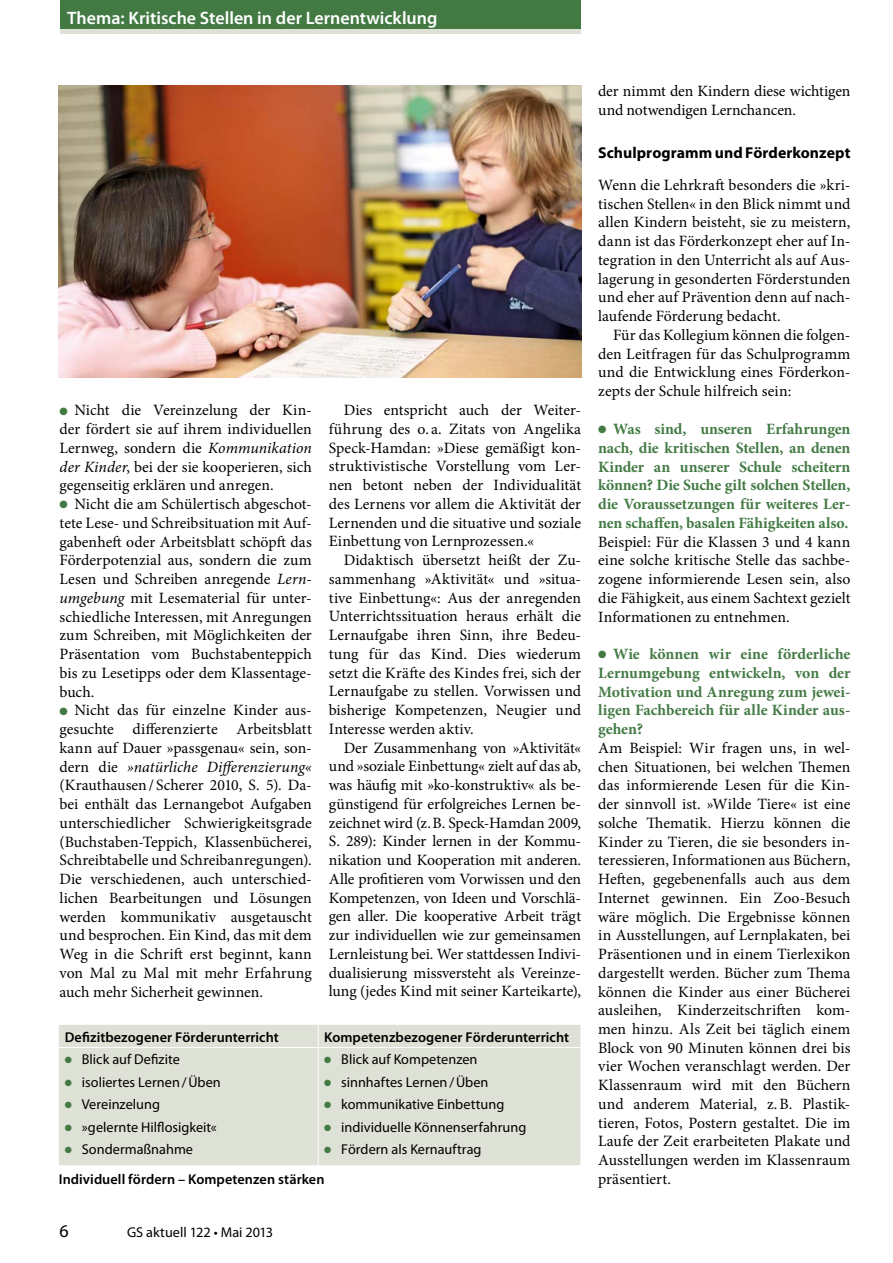
<style>
.page{position:relative;width:893px;height:1263px;background:#fff}
.page>*{position:absolute;margin:0;border:0;box-sizing:border-box;transform-origin:0 0}
.t1{font:18px "Myriad Pro Semibold 2";color:#fff}
.t2{font:18px "Myriad Pro Regular 2";color:#000}
.t3{font:15.75px/18.8px "Minion Pro";color:#000;text-align:justify}
.t4{font:700 15.75px/18.8px "Minion Pro";letter-spacing:-.005em;color:#437a44;text-align:justify}
.t5{font:700 15.75px "Myriad Pro";letter-spacing:.005em;color:#000}
.t6{font:14.25px "Myriad Pro";color:#000}
.t7{font:600 14.25px/29.8px "Myriad Pro";letter-spacing:.005em;color:#000}
.s1{color:#437a44}
.s2{font-style:italic}
.s3{font-weight:400}
</style>
<div class="page">
<div style="left:60px;top:0;width:520px;height:33px;background:#437a44"></div>
<hr style="left:60px;top:30px;width:520px;height:4px;background:#dee1d5">
<div style="left:59px;top:1025px;width:521px;height:140px;background:#dee1d5"></div>
<svg style="left:318px;top:1025px;width:1px;height:22px"></svg>
<hr style="left:59px;top:1047px;width:259px;height:1px;background:#fff">
<hr style="left:318px;top:1047px;width:262px;height:1px;background:#fff">
<hr style="left:318px;top:1048px;width:1px;height:117px;background:#fff">
<img style="left:59px;top:85px;width:522px;height:293px">
<p class="t1" style="left:67px;top:6px;width:372px">Thema: Kritische Stellen in der Lernentwicklung</p>
<p class="t3" style="left:60px;top:401px;width:254px"><span class="s1">●</span> Nicht die Vereinzelung der Kin&shy;der fördert sie auf ihrem individuellen Lernweg, sondern die <span class="s2">Kommunikation der Kinder</span>, bei der sie kooperieren, sich gegenseitig erklären und anregen.</p>
<p class="t3" style="left:60px;top:495px;width:254px"><span class="s1">●</span> Nicht die am Schülertisch abgeschot&shy;tete Lese- und Schreibsituation mit Auf&shy;gabenheft oder Arbeitsblatt schöpft das Förderpotenzial aus, sondern die zum Lesen und Schreiben anregende <span class="s2">Lern&shy;umgebung</span> mit Lesematerial für unter&shy;schiedliche Interessen, mit Anregungen zum Schreiben, mit Möglichkeiten der Präsentation vom Buchstabenteppich bis zu Lesetipps oder dem Klassentage&shy;buch.</p>
<p class="t3" style="left:60px;top:701px;width:254px"><span class="s1">●</span> Nicht das für einzelne Kinder aus&shy;gesuchte differenzierte Arbeitsblatt kann auf Dauer »passgenau« sein, son&shy;dern die <span class="s2">»natürliche Differenzierung« </span>(Krauthausen/ Scherer 2010, S. 5). Da&shy;bei enthält das Lernangebot Aufgaben unterschiedlicher Schwierigkeitsgrade (Buchstaben-Teppich, Klassenbücherei, Schreibtabelle und Schreibanregungen).<br>Die verschiedenen, auch unterschied&shy;lichen Bearbeitungen und Lösungen werden kommunikativ ausgetauscht und besprochen. Ein Kind, das mit dem Weg in die Schrift erst beginnt, kann von Mal zu Mal mit mehr Erfahrung auch mehr Sicherheit gewinnen.</p>
<p class="t3" style="left:329px;top:401px;width:254px;text-indent:15px">Dies entspricht auch der Weiter&shy;führung des o. a. Zitats von Angelika Speck-Hamdan: »Diese gemäßigt kon&shy;struktivistische Vorstellung vom Ler&shy;nen betont neben der Individualität des Lernens vor allem die Aktivität der Lernenden und die situative und soziale Einbettung von Lernprozessen.«</p>
<p class="t3" style="left:329px;top:551px;width:254px;text-indent:15px">Didaktisch übersetzt heißt der Zu&shy;sammenhang »Aktivität« und »situa&shy;tive Einbettung«: Aus der anregenden Unterrichtssituation heraus erhält die Lernaufgabe ihren Sinn, ihre Bedeu&shy;tung für das Kind. Dies wiederum setzt die Kräfte des Kindes frei, sich der Lernaufgabe zu stellen. Vorwissen und bisherige Kompetenzen, Neugier und Interesse werden aktiv.</p>
<p class="t3" style="left:329px;top:738px;width:254px;text-indent:15px">Der Zusammenhang von »Aktivität« und »soziale Einbettung« zielt auf das ab, was häufig mit »ko-konstruktiv« als be&shy;günstigend für erfolgreiches Lernen be&shy;zeichnet wird (z.B. Speck-Hamdan 2009, S. 289): Kinder lernen in der Kommu&shy;nikation und Kooperation mit anderen.<br>Alle profitieren vom Vorwissen und den Kompetenzen, von Ideen und Vorschlä&shy;gen aller. Die kooperative Arbeit trägt zur individuellen wie zur gemeinsamen Lernleistung bei. Wer stattdessen Indivi&shy;dualisierung missversteht als Vereinze&shy;lung (jedes Kind mit seiner Karteikarte),</p>
<p class="t7" style="left:65px;top:1021px;width:216px">Defizitbezogener Förderunterricht</p>
<p class="t7" style="left:324px;top:1021px;width:246px">Kompetenzbezogener Förderunterricht</p>
<p class="t6" style="left:65px;top:1051px;width:117px"><span class="s1">●</span> Blick auf Defizite</p>
<p class="t6" style="left:65px;top:1073px;width:158px"><span class="s1">●</span> isoliertes Lernen/Üben</p>
<p class="t6" style="left:65px;top:1096px;width:97px"><span class="s1">●</span> Vereinzelung</p>
<p class="t6" style="left:65px;top:1118px;width:154px"><span class="s1">●</span> »gelernte Hilflosigkeit«</p>
<p class="t6" style="left:65px;top:1141px;width:130px"><span class="s1">●</span> Sondermaßnahme</p>
<p class="t6" style="left:324px;top:1051px;width:155px"><span class="s1">●</span> Blick auf Kompetenzen</p>
<p class="t6" style="left:324px;top:1073px;width:166px"><span class="s1">●</span> sinnhaftes Lernen/Üben</p>
<p class="t6" style="left:324px;top:1096px;width:182px"><span class="s1">●</span> kommunikative Einbettung</p>
<p class="t6" style="left:324px;top:1118px;width:204px"><span class="s1">●</span> individuelle Könnenserfahrung</p>
<p class="t7" style="left:59px;top:1134px;width:424px;text-indent:265px"><span class="s1">●</span> <span class="s3">Fördern als Kernauftrag<br></span>Individuell fördern – Kompetenzen stärken</p>
<p class="t2" style="left:60px;top:1220px;width:11px">6</p>
<p class="t6" style="left:127px;top:1223px;width:148px">GS aktuell 122 • Mai 2013</p>
<p class="t3" style="left:598px;top:82px;width:254px">der nimmt den Kindern diese wichtigen und notwendigen Lernchancen.</p>
<p class="t5" style="left:598px;top:143px;width:254px">Schulprogramm und Förderkonzept</p>
<p class="t3" style="left:598px;top:176px;width:254px">Wenn die Lehrkraft besonders die »kri&shy;tischen Stellen« in den Blick nimmt und allen Kindern beisteht, sie zu meistern, dann ist das Förderkonzept eher auf In&shy;tegration in den Unterricht als auf Aus&shy;lagerung in gesonderten Förderstunden und eher auf Prävention denn auf nach&shy;laufende Förderung bedacht.</p>
<p class="t3" style="left:598px;top:326px;width:254px;text-indent:15px">Für das Kollegium können die folgen&shy;den Leitfragen für das Schulprogramm und die Entwicklung eines Förderkon&shy;zepts der Schule hilfreich sein:</p>
<p class="t4" style="left:598px;top:419px;width:254px">● Was sind, unseren Erfahrungen nach, die kritischen Stellen, an denen Kinder an unserer Schule scheitern können? Die Suche gilt solchen Stellen, die Voraussetzungen für weiteres Ler&shy;nen schaffen, basalen Fähigkeiten also.</p>
<p class="t3" style="left:598px;top:532px;width:254px">Beispiel: Für die Klassen 3 und 4 kann eine solche kritische Stelle das sachbe&shy;zogene informierende Lesen sein, also die Fähigkeit, aus einem Sachtext gezielt Informationen zu entnehmen.</p>
<p class="t4" style="left:598px;top:644px;width:254px">● Wie können wir eine förderliche Lernumgebung entwickeln, von der Motivation und Anregung zum jewei&shy;ligen Fachbereich für alle Kinder aus&shy;gehen?</p>
<p class="t3" style="left:598px;top:738px;width:254px">Am Beispiel: Wir fragen uns, in wel&shy;chen Situationen, bei welchen Themen das informierende Lesen für die Kin&shy;der sinnvoll ist. »Wilde Tiere« ist eine solche Thematik. Hierzu können die Kinder zu Tieren, die sie besonders in&shy;teressieren, Informationen aus Büchern, Heften, gegebenenfalls auch aus dem Internet gewinnen. Ein Zoo-Besuch wäre möglich. Die Ergebnisse können in Ausstellungen, auf Lernplakaten, bei Präsentionen und in einem Tierlexikon dargestellt werden. Bücher zum Thema können die Kinder aus einer Bücherei ausleihen, Kinderzeitschriften kom&shy;men hinzu. Als Zeit bei täglich einem Block von 90 Minuten können drei bis vier Wochen veranschlagt werden. Der Klassenraum wird mit den Büchern und anderem Material, z.B. Plastik&shy;tieren, Fotos, Postern gestaltet. Die im Laufe der Zeit erarbeiteten Plakate und Ausstellungen werden im Klassenraum präsentiert.</p>
</div>
